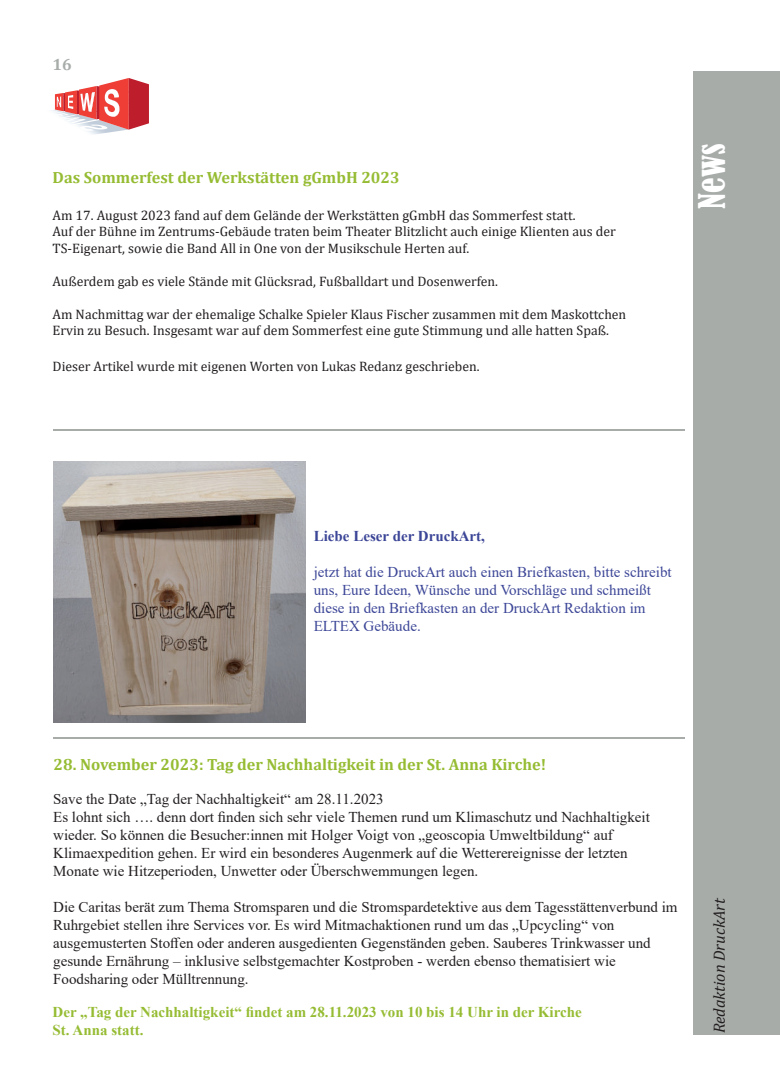
<style>
.page{position:relative;width:780px;height:1088px;background:#fff}
.page>*{position:absolute;margin:0;border:0;box-sizing:border-box;transform-origin:0 0}
.t1{font:condensed 34.5px "Bernard";color:#fff}
.t2{font:700 16.25px "Cambria";color:#96bc33}
.t3{font:italic 16.25px "Cambria";color:#231f20}
.t4{font:700 16.25px "Cambria";color:#a7aca9}
.t5{font:15px/18px "Times New Roman";color:#231f20}
.t6{font:15px/18px "Times New Roman";color:#3c4697}
.t7{font:700 15px/18px "Times New Roman";color:#96bc33}
.t8{font:700 15px "Times New Roman";color:#3c4697}
.t9{font:13.75px/16.5px "Cambria";color:#231f20}
</style>
<div class="page">
<div style="left:693px;top:71px;width:87px;height:964px;background:#a7aca9"></div>
<img style="left:88px;top:130px;width:37px;height:4px">
<svg style="left:55px;top:78px;width:94px;height:52px"></svg>
<img style="left:53px;top:462px;width:253px;height:261px">
<hr style="left:53px;top:737px;width:631px;height:2px;background:#a7aca9">
<hr style="left:53px;top:429px;width:631px;height:2px;background:#a7aca9">
<p class="t4" style="left:53px;top:59px;width:21px">16</p>
<p class="t2" style="left:53px;top:171px;width:349px">Das Sommerfest der Werkstätten gGmbH 2023</p>
<p class="t9" style="left:53px;top:208px;width:564px">Am 17. August 2023 fand auf dem Gelände der Werkstätten gGmbH das Sommerfest statt.<br>Auf der Bühne im Zentrums-Gebäude traten beim Theater Blitzlicht auch einige Klienten aus der<br>TS-Eigenart, sowie die Band All in One von der Musikschule Herten auf.</p>
<p class="t9" style="left:53px;top:274px;width:447px">Außerdem gab es viele Stände mit Glücksrad, Fußballdart und Dosenwerfen.</p>
<p class="t9" style="left:53px;top:307px;width:575px">Am Nachmittag war der ehemalige Schalke Spieler Klaus Fischer zusammen mit dem Maskottchen<br>Ervin zu Besuch. Insgesamt war auf dem Sommerfest eine gute Stimmung und alle hatten Spaß.</p>
<p class="t9" style="left:53px;top:359px;width:428px">Dieser Artikel wurde mit eigenen Worten von Lukas Redanz geschrieben.</p>
<h1 class="t1" style="left:693px;top:209px;width:67px;rotate:-90deg">News</h1>
<p class="t8" style="left:314px;top:531px;width:173px">Liebe Leser der DruckArt,</p>
<p class="t6" style="left:314px;top:564px;width:359px">jetzt hat die DruckArt auch einen Briefkasten, bitte schreibt uns, Eure Ideen, Wünsche und Vorschläge und schmeißt diese in den Briefkasten an der DruckArt Redaktion im ELTEX Gebäude.</p>
<p class="t2" style="left:53px;top:759px;width:494px">28. November 2023: Tag der Nachhaltigkeit in der St. Anna Kirche!</p>
<p class="t5" style="left:53px;top:792px;width:598px">Save the Date „Tag der Nachhaltigkeit“ am 28.11.2023<br>Es lohnt sich …. denn dort finden sich sehr viele Themen rund um Klimaschutz und Nachhaltigkeit wieder. So können die Besucher:innen mit Holger Voigt von „geoscopia Umweltbildung“ auf Klimaexpedition gehen. Er wird ein besonderes Augenmerk auf die Wetterereignisse der letzten Monate wie Hitzeperioden, Unwetter oder Überschwemmungen legen.</p>
<p class="t5" style="left:53px;top:900px;width:626px">Die Caritas berät zum Thema Stromsparen und die Stromspardetektive aus dem Tagesstättenverbund im Ruhrgebiet stellen ihre Services vor. Es wird Mitmachaktionen rund um das „Upcycling“ von ausgemusterten Stoffen oder anderen ausgedienten Gegenständen geben. Sauberes Trinkwasser und gesunde Ernährung – inklusive selbstgemachter Kostproben - werden ebenso thematisiert wie Foodsharing oder Mülltrennung.</p>
<p class="t7" style="left:53px;top:1002px;width:530px">Der „Tag der Nachhaltigkeit“ findet am 28.11.2023 von 10 bis 14 Uhr in der Kirche<br>St. Anna statt.</p>
<p class="t3" style="left:709px;top:1033px;width:136px;rotate:-90deg">Redaktion DruckArt</p>
</div>
